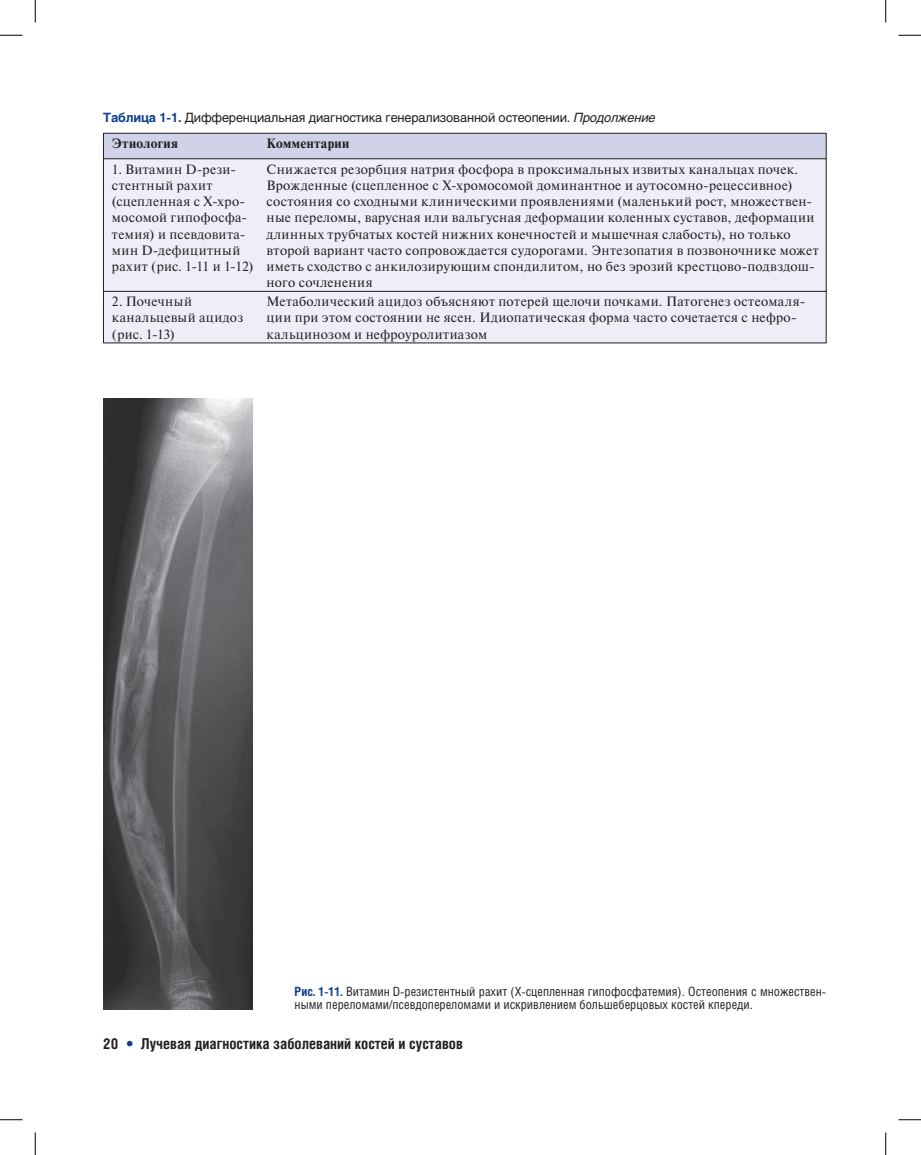
<style>
.page{position:relative;width:921px;height:1155px;background:#fff}
.page>*{position:absolute;margin:0;border:0;box-sizing:border-box;transform-origin:0 0}
.t1{font:700 15px "Helios Cond";color:#231f20}
.t2{font:13.5px/16.2px "Newton C";letter-spacing:.025em;color:#231f20}
.t3{font:700 13.5px "Newton C";letter-spacing:.02em;color:#231f20}
.t4{font:12.75px/13.5px "Helios Cond";color:#231f20}
.t5{font:12.75px "Helios";letter-spacing:-.01em;color:#231f20}
.s1{font-weight:700;color:#103d8c}
.s2{font-style:italic}
.s3{color:#103d8c}
</style>
<div class="page">
<div style="left:104px;top:159px;width:722px;height:184px;background:#edeef6"></div>
<div style="left:103px;top:133px;width:724px;height:26px;background:#d0d2e7"></div>
<hr style="left:103px;top:158px;width:723px;height:1px;background:#231f20">
<hr style="left:103px;top:343px;width:723px;height:1px;background:#231f20">
<hr style="left:103px;top:159px;width:1px;height:132px;background:#231f20">
<hr style="left:826px;top:159px;width:1px;height:132px;background:#231f20">
<hr style="left:103px;top:291px;width:155px;height:1px;background:#231f20">
<hr style="left:103px;top:291px;width:1px;height:52px;background:#231f20">
<hr style="left:258px;top:291px;width:568px;height:1px;background:#231f20">
<hr style="left:826px;top:291px;width:1px;height:52px;background:#231f20">
<img style="left:103px;top:398px;width:150px;height:611px">
<svg style="left:0;top:35px;width:22px;height:1px"></svg>
<svg style="left:898px;top:35px;width:23px;height:1px"></svg>
<svg style="left:0;top:1119px;width:22px;height:1px"></svg>
<svg style="left:898px;top:1119px;width:23px;height:1px"></svg>
<svg style="left:35px;top:0;width:1px;height:22px"></svg>
<svg style="left:35px;top:1132px;width:1px;height:23px"></svg>
<svg style="left:885px;top:0;width:1px;height:22px"></svg>
<svg style="left:885px;top:1132px;width:1px;height:23px"></svg>
<p class="t5" style="left:103px;top:112px;width:554px"><span class="s1">Таблица 1-1.</span> Дифференциальная диагностика генерализованной остеопении. <span class="s2">Продолжение</span></p>
<p class="t3" style="left:112px;top:139px;width:67px">Этиология</p>
<p class="t3" style="left:267px;top:139px;width:84px">Комментарии</p>
<p class="t2" style="left:112px;top:162px;width:143px">1. Витамин D-рези&shy;стентный рахит (сцепленная с X-хро&shy;мосомой гипофосфа&shy;темия) и псевдовита&shy;мин D-дефицитный рахит (рис. 1-11 и 1-12)</p>
<p class="t2" style="left:267px;top:162px;width:554px">Снижается резорбция натрия фосфора в проксимальных извитых канальцах почек.<br>Врожденные (сцепленное с X-хромосомой доминантное и аутосомно-рецессивное) состояния со сходными клиническими проявлениями (маленький рост, множествен&shy;ные переломы, варусная или вальгусная деформации коленных суставов, деформации длинных трубчатых костей нижних конечностей и мышечная слабость), но только второй вариант часто сопровождается судорогами. Энтезопатия в позвоночнике может иметь сходство с анкилозирующим спондилитом, но без эрозий крестцово-подвздош&shy;ного сочленения</p>
<p class="t2" style="left:112px;top:295px;width:133px">2. Почечный канальцевый ацидоз (рис. 1-13)</p>
<p class="t2" style="left:267px;top:295px;width:540px">Метаболический ацидоз объясняют потерей щелочи почками. Патогенез остеомаля&shy;ции при этом состоянии не ясен. Идиопатическая форма часто сочетается с нефро&shy;кальцинозом и нефроуролитиазом</p>
<p class="t4" style="left:295px;top:985px;width:533px"><span class="s1">Рис. 1-11.</span> Витамин D-резистентный рахит (X-сцепленная гипофосфатемия). Остеопения с множествен&shy;ными переломами/псевдопереломами и искривлением большеберцовых костей кпереди.</p>
<p class="t1" style="left:103px;top:1038px;width:361px">20 <span class="s3">•</span> Лучевая диагностика заболеваний костей и суставов</p>
</div>
